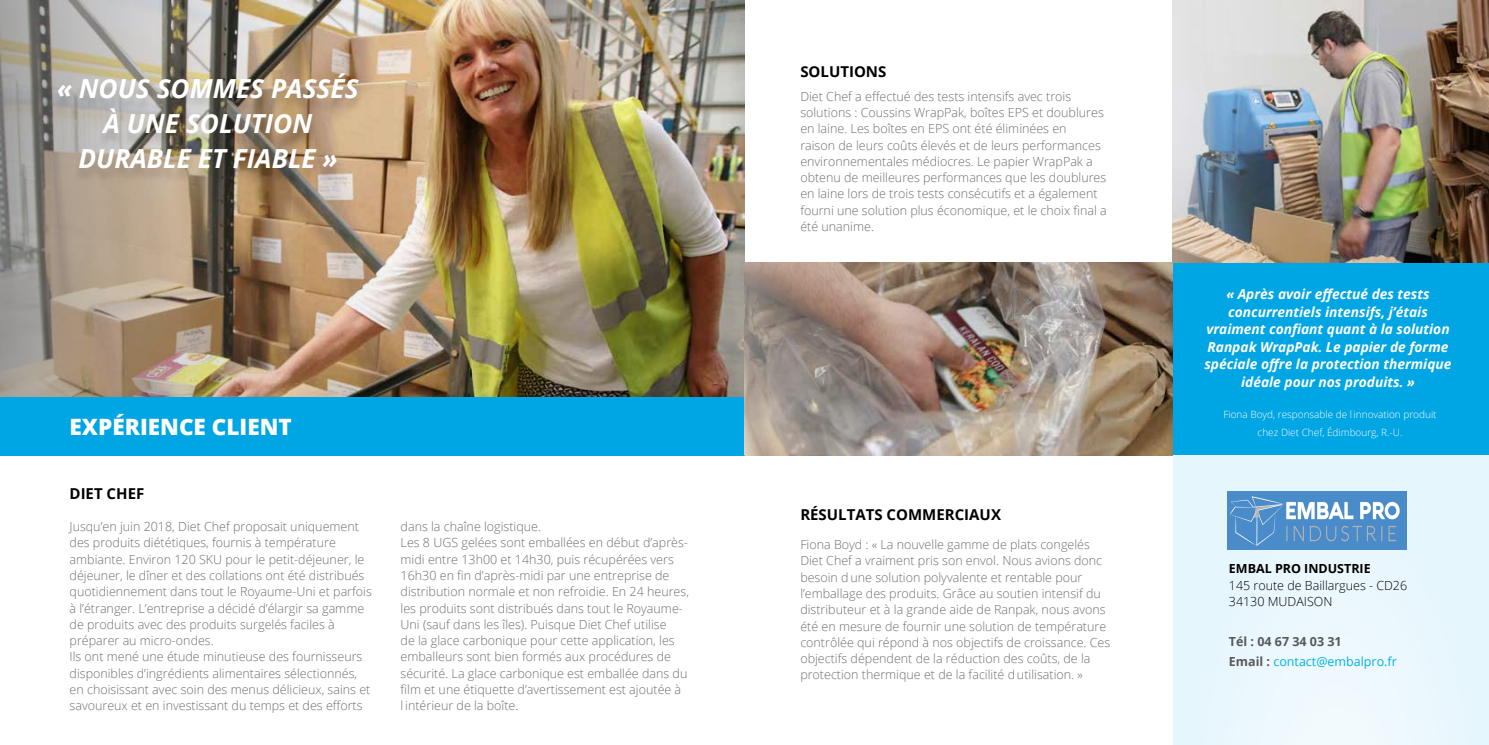
<style>
.page{position:relative;width:1489px;height:745px;background:#fff}
.page>*{position:absolute;margin:0;border:0;box-sizing:border-box;transform-origin:0 0}
.t1{font:italic 700 26.25px/35px "Open Sans";color:#fff;text-align:center}
.t2{font:800 22.5px "Open Sans";color:#fff}
.t3{font:700 15px "Open Sans";color:#000}
.t4{font:italic 700 13.75px/17.5px "Open Sans";color:#fff;text-align:center}
.t5{font:300 12.5px/16.2px "Open Sans";color:#6d6e71}
.t6{font:300 12.5px/16px "Open Sans";color:#000}
.t7{font:700 12.5px/20px "Open Sans";color:#58595b}
.t8{font:700 12.5px "Open Sans";color:#000}
.t9{font:300 10px/17.5px "Open Sans";color:#fff;text-align:center}
.s1{font-weight:400;color:#00b2e8}
</style>
<div class="page">
<div style="left:1172px;top:455px;width:316px;height:289px;background:#e5f6fd"></div>
<div style="left:0;top:296px;width:744px;height:159px;background:#00a5e3"></div>
<div style="left:1172px;top:262px;width:316px;height:193px;background:#00a5e3"></div>
<img style="left:0;top:0;width:744px;height:396px">
<div style="left:52px;top:75px;width:313px;height:109px;background:#000;opacity:.15"></div>
<img style="left:1172px;top:0;width:316px;height:262px">
<img style="left:744px;top:262px;width:428px;height:193px">
<img style="left:1227px;top:491px;width:179px;height:57px">
<h1 class="t1" style="left:57px;top:70px;width:303px">« NOUS SOMMES PASSÉS<br>À UNE SOLUTION<br>DURABLE ET FIABLE »</h1>
<h2 class="t2" style="left:70px;top:409px;width:224px">EXPÉRIENCE CLIENT</h2>
<p class="t3" style="left:70px;top:482px;width:76px">DIET CHEF</p>
<p class="t5" style="left:70px;top:518px;width:304px">Jusqu’en juin 2018, Diet Chef proposait uniquement des produits diététiques, fournis à température ambiante. Environ 120 SKU pour le petit-déjeuner, le déjeuner, le dîner et des collations ont été distribués quotidiennement dans tout le Royaume-Uni et parfois à l’étranger. L’entreprise a décidé d’élargir sa gamme de produits avec des produits surgelés faciles à préparer au micro-ondes.<br>Ils ont mené une étude minutieuse des fournisseurs disponibles d’ingrédients alimentaires sélectionnés, en choisissant avec soin des menus délicieux, sains et savoureux et en investissant du temps et des efforts</p>
<p class="t5" style="left:400px;top:518px;width:290px">dans la chaîne logistique.<br>Les 8 UGS gelées sont emballées en début d’après&shy;midi entre 13h00 et 14h30, puis récupérées vers 16h30 en fin d’après-midi par une entreprise de distribution normale et non refroidie. En 24 heures, les produits sont distribués dans tout le Royaume-Uni (sauf dans les îles). Puisque Diet Chef utilise<br>de la glace carbonique pour cette application, les emballeurs sont bien formés aux procédures de sécurité. La glace carbonique est emballée dans du film et une étiquette d’avertissement est ajoutée à<br>l intérieur de la boîte.</p>
<p class="t3" style="left:800px;top:60px;width:88px">SOLUTIONS</p>
<p class="t5" style="left:800px;top:88px;width:308px">Diet Chef a effectué des tests intensifs avec trois solutions : Coussins WrapPak, boîtes EPS et doublures en laine. Les boîtes en EPS ont été éliminées en<br>raison de leurs coûts élevés et de leurs performances environnementales médiocres. Le papier WrapPak a obtenu de meilleures performances que les doublures en laine lors de trois tests consécutifs et a également fourni une solution plus économique, et le choix final a été unanime.</p>
<p class="t3" style="left:800px;top:504px;width:202px">RÉSULTATS COMMERCIAUX</p>
<p class="t5" style="left:800px;top:536px;width:311px">Fiona Boyd : « La nouvelle gamme de plats congelés Diet Chef a vraiment pris son envol. Nous avions donc besoin dune solution polyvalente et rentable pour l’emballage des produits. Grâce au soutien intensif du distributeur et à la grande aide de Ranpak, nous avons été en mesure de fournir une solution de température contrôlée qui répond à nos objectifs de croissance. Ces objectifs dépendent de la réduction des coûts, de la protection thermique et de la facilité dutilisation. »</p>
<p class="t4" style="left:1204px;top:285px;width:248px">« Après avoir effectué des tests concurrentiels intensifs, j’étais vraiment confiant quant à la solution Ranpak WrapPak. Le papier de forme spéciale offre la protection thermique idéale pour nos produits. »</p>
<p class="t9" style="left:1223px;top:405px;width:215px">Fiona Boyd, responsable de l innovation produit chez Diet Chef, Édimbourg, R.-U.</p>
<p class="t8" style="left:1228px;top:559px;width:143px">EMBAL PRO INDUSTRIE</p>
<p class="t6" style="left:1228px;top:576px;width:180px">145 route de Baillargues - CD26<br>34130 MUDAISON</p>
<p class="t7" style="left:1228px;top:630px;width:169px">Tél : 04 67 34 03 31<br>Email : <span class="s1">contact@embalpro.fr</span></p>
</div>
